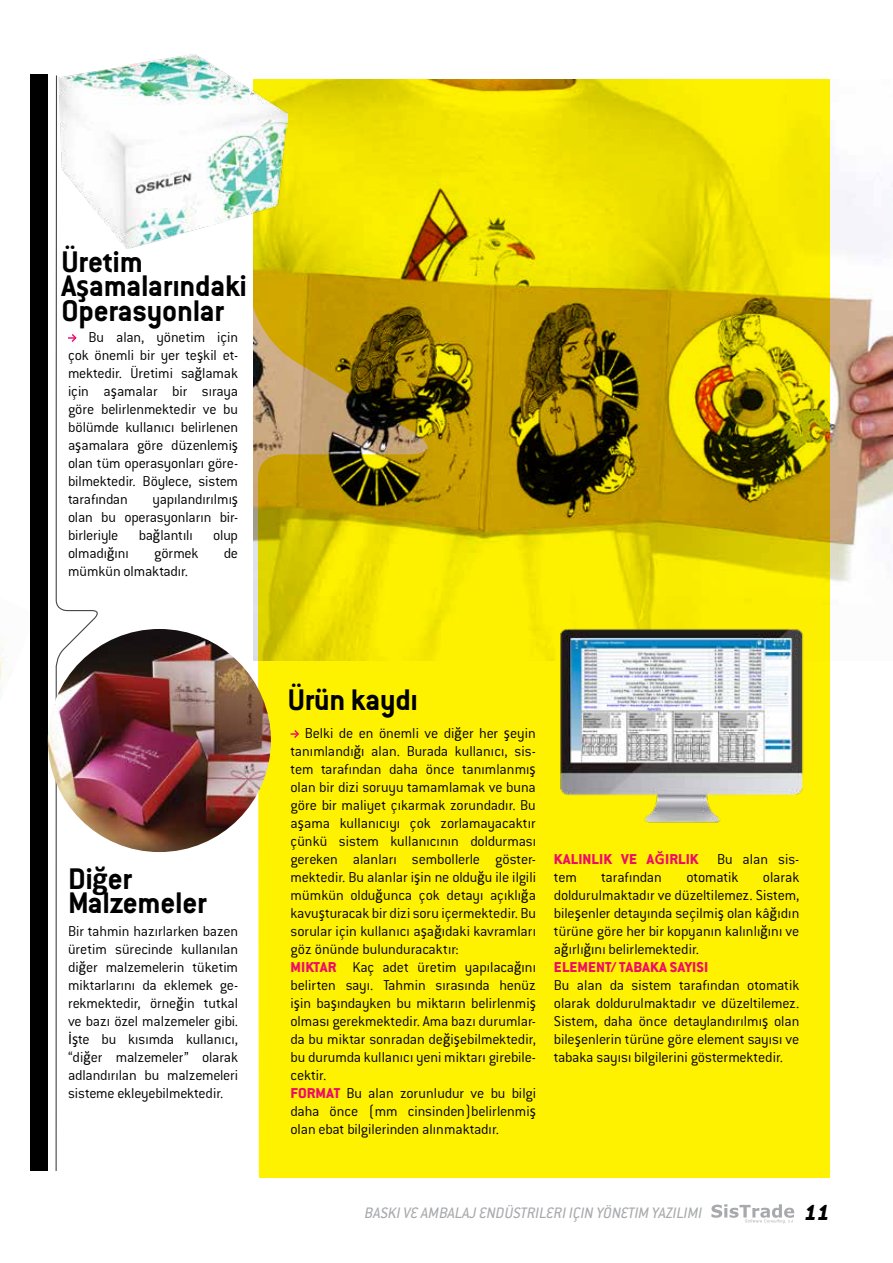
<style>
.page{position:relative;width:893px;height:1263px;background:#fff}
.page>*{position:absolute;margin:0;border:0;box-sizing:border-box;transform-origin:0 0}
.t1{font:700 32.7px/24.2px "Conduit ITC Std";letter-spacing:-.01em;color:#000}
.t2{font:italic 800 24px "Conduit ITC Std";color:#000}
.t3{font:italic 16.65px "Conduit ITC Std";color:#a7a9ac}
.t4{font:300 15.75px/18px "Conduit ITC Std";color:#000;text-align:justify}
.t5{font:800 15.75px/18px "Conduit ITC Std";letter-spacing:.005em;color:#ed0d69}
.s1{font-family:"Calibri"}
.s2{font-family:"Calibri";font-weight:400}
.s3{font-weight:800;color:#ed0d69}
.s4{font-family:"Calibri";font-weight:700}
.s5{font-weight:300;color:#000}
</style>
<div class="page">
<svg style="left:711px;top:1204px;width:83px;height:19px"></svg>
<img style="left:0;top:587px;width:31px;height:312px">
<div style="left:253px;top:80px;width:576px;height:1098px;background:#fff200"></div>
<svg style="left:134px;top:629px;width:157px;height:549px"></svg>
<div style="left:31px;top:74px;width:17px;height:1097px;background:#000"></div>
<svg style="left:55px;top:75px;width:43px;height:1096px"></svg>
<svg style="left:68px;top:332px;width:10px;height:12px"></svg>
<img style="left:48px;top:629px;width:223px;height:223px;border-radius:112px">
<img style="left:253px;top:79px;width:640px;height:582px">
<img style="left:59px;top:54px;width:229px;height:195px">
<svg style="left:291px;top:730px;width:8px;height:8px"></svg>
<img style="left:556px;top:624px;width:255px;height:199px">
<h1 class="t1" style="left:62px;top:249px;width:187px">Üretim<br>A<span class="s1">ş</span>amalarındaki<br>Operasyonlar</h1>
<p class="t4" style="left:68px;top:328px;width:172px;text-indent:21px">Bu alan, yönetim için çok önemli bir yer te<span class="s2">ş</span>kil et&shy;mektedir. Üretimi sa<span class="s2">ğ</span>lamak için a<span class="s2">ş</span>amalar bir sıraya göre belirlenmektedir ve bu bölümde kullanıcı belirlenen a<span class="s2">ş</span>amalara göre düzenlemi<span class="s2">ş </span>olan tüm operasyonları göre&shy;bilmektedir. Böylece, sistem tarafından</p>
<p class="t4" style="left:68px;top:490px;width:172px;text-indent:84px">yapılandırılmı<span class="s2">ş </span>olan bu operasyonların bir&shy;birleriyle</p>
<p class="t4" style="left:139px;top:526px;width:56px">ba<span class="s2">ğ</span>lantılı</p>
<p class="t4" style="left:213px;top:526px;width:26px">olup</p>
<p class="t4" style="left:68px;top:544px;width:62px">olmadı<span class="s2">ğ</span>ını</p>
<p class="t4" style="left:154px;top:544px;width:46px">görmek</p>
<p class="t4" style="left:224px;top:544px;width:16px">de</p>
<p class="t4" style="left:68px;top:562px;width:122px">mümkün olmaktadır.</p>
<h1 class="t1" style="left:68px;top:866px;width:141px">Di<span class="s1">ğ</span>er<br>Malzemeler</h1>
<p class="t4" style="left:68px;top:922px;width:172px">Bir tahmin hazırlarken bazen üretim sürecinde kullanılan di<span class="s2">ğ</span>er malzemelerin tüketim miktarlarını da eklemek ge&shy;rekmektedir, örne<span class="s2">ğ</span>in tutkal ve bazı özel malzemeler gibi.<br><span class="s2">İş</span>te bu kısımda kullanıcı, “di<span class="s2">ğ</span>er malzemeler” olarak adlandırılan bu malzemeleri sisteme ekleyebilmektedir.</p>
<h1 class="t1" style="left:288px;top:687px;width:132px">Ürün kaydı</h1>
<p class="t4" style="left:291px;top:724px;width:247px;text-align:left;text-indent:14px">Belki de en önemli ve di<span class="s2">ğ</span>er her <span class="s2">ş</span>eyin tanımlandı<span class="s2">ğ</span>ı alan. Burada kullanıcı, sis&shy;tem tarafından daha önce tanımlanmı<span class="s2">ş </span>olan bir dizi soruyu tamamlamak ve buna göre bir maliyet çıkarmak zorundadır. Bu a<span class="s2">ş</span>ama kullanıcıyı çok zorlamayacaktır çünkü sistem kullanıcının doldurması gereken alanları sembollerle göster&shy;mektedir. Bu alanlar i<span class="s2">ş</span>in ne oldu<span class="s2">ğ</span>u ile ilgili mümkün oldu<span class="s2">ğ</span>unca çok detayı açıklı<span class="s2">ğ</span>a kavu<span class="s2">ş</span>turacak bir dizi soru içermektedir. Bu sorular için kullanıcı a<span class="s2">ş</span>a<span class="s2">ğ</span>ıdaki kavramları göz önünde bulunduracaktır:<br><span class="s3">MIKTAR</span> Kaç adet üretim yapılaca<span class="s2">ğ</span>ını belirten sayı. Tahmin sırasında henüz i<span class="s2">ş</span>in ba<span class="s2">ş</span>ındayken bu miktarın belirlenmi<span class="s2">ş </span>olması gerekmektedir. Ama bazı durumlar&shy;da bu miktar sonradan de<span class="s2">ğ</span>i<span class="s2">ş</span>ebilmektedir, bu durumda kullanıcı yeni miktarı girebile&shy;cektir.<br><span class="s3">FORMAT</span> Bu alan zorunludur ve bu bilgi daha önce (mm cinsinden)belirlenmi<span class="s2">ş </span>olan ebat bilgilerinden alınmaktadır.</p>
<p class="t5" style="left:554px;top:850px;width:247px">KALINLIK VE A<span class="s4">Ğ</span>IRLIK <span class="s5">Bu alan sis&shy;tem</span></p>
<p class="t4" style="left:601px;top:868px;width:62px">tarafından</p>
<p class="t4" style="left:686px;top:868px;width:54px">otomatik</p>
<p class="t4" style="left:554px;top:868px;width:247px;text-align:left;text-indent:209px">olarak doldurulmaktadır ve düzeltilemez. Sistem, bile<span class="s2">ş</span>enler detayında seçilmi<span class="s2">ş</span> olan kâ<span class="s2">ğ</span>ıdın türüne göre her bir kopyanın kalınlı<span class="s2">ğ</span>ını ve a<span class="s2">ğ</span>ırlı<span class="s2">ğ</span>ını belirlemektedir.<br><span class="s3">ELEMENT/ TABAKA SAYISI</span></p>
<p class="t4" style="left:554px;top:976px;width:247px">Bu alan da sistem tarafından otomatik olarak doldurulmaktadır ve düzeltilemez.<br>Sistem, daha önce detaylandırılmı<span class="s2">ş</span> olan bile<span class="s2">ş</span>enlerin türüne göre element sayısı ve tabaka sayısı bilgilerini göstermektedir.</p>
<p class="t3" style="left:365px;top:1202px;width:339px">BASKI VE AMBALAJ ENDÜSTRILERI IÇIN YÖNETIM YAZILIMI</p>
<h2 class="t2" style="left:804px;top:1198px;width:27px">11</h2>
</div>
